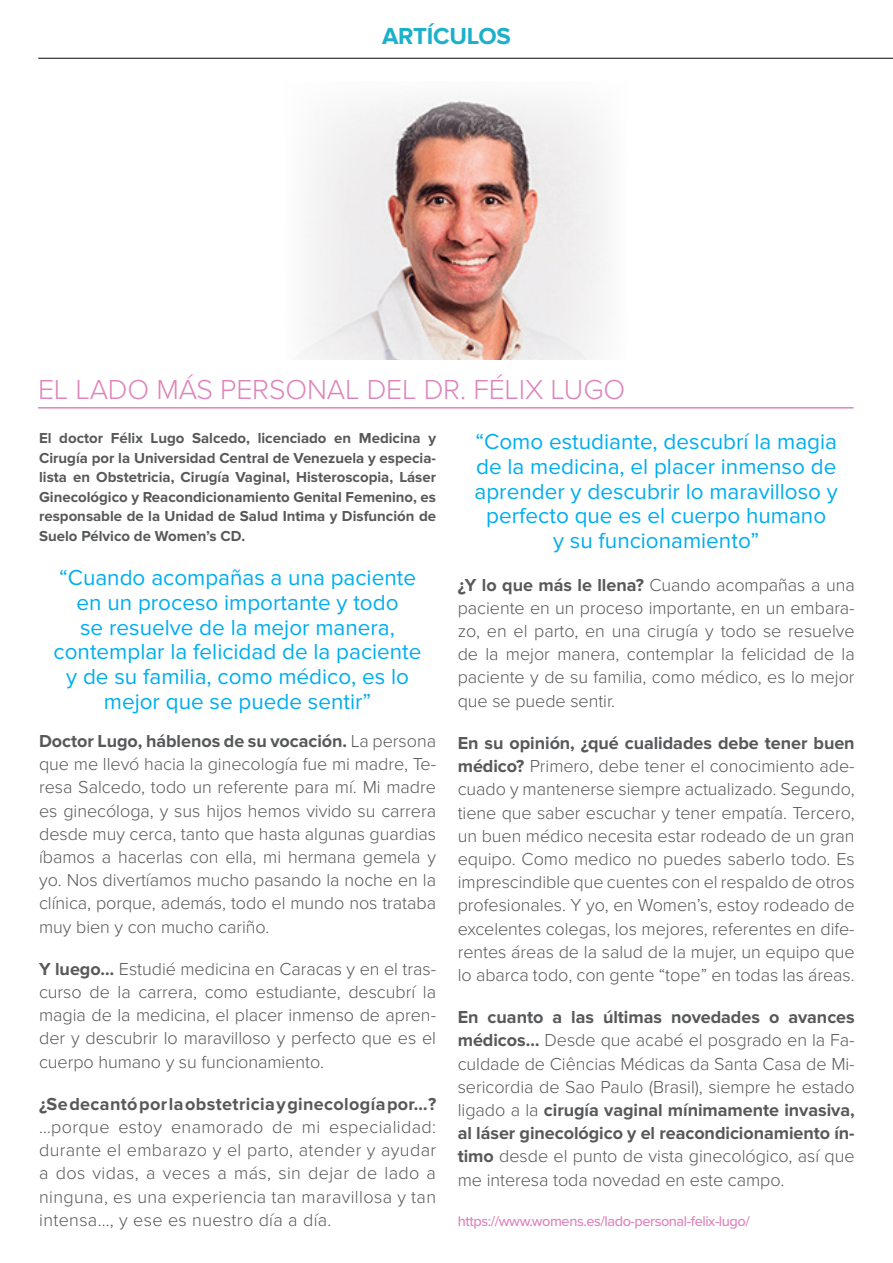
<style>
.page{position:relative;width:893px;height:1263px;background:#fff}
.page>*{position:absolute;margin:0;border:0;box-sizing:border-box;transform-origin:0 0}
.ENTRADAS{font:300 28.5px "Proxima Nova";letter-spacing:-.005em;color:#de85bb}
.HABLEMOS_DE_MENOPAUS{font:700 24px "Proxima Nova";letter-spacing:-.01em;color:#1cb0ca}
.AVISO_CENTADO{font:22.5px/24.9px "Proxima Nova";color:#00aeef;text-align:center}
.TEXTO_NORMAL{font:22.5px/24.9px "Proxima Nova";color:#00aeef;text-align:center}
.TEXTO_NORMAL-2{font:300 18px/23.2px "Proxima Nova";letter-spacing:-.005em;color:#57585a;text-align:justify}
.TEXTO_NORMAL-3{font:700 15px/19.6px "Proxima Nova";color:#57585a;text-align:justify}
.LINKs{font:500 14.55px "Proxima Nova";letter-spacing:-.03em;color:#de85bb}
.s1{font-weight:700}
</style>
<div class="page">
<hr style="left:38px;top:58px;width:855px;height:1px;background:#231f20">
<hr style="left:38px;top:407px;width:816px;height:1px;background:#de85bb">
<img style="left:301px;top:97px;width:306px;height:262px">
<p class="HABLEMOS_DE_MENOPAUS" style="left:382px;top:22px;width:130px">ARTÍCULOS</p>
<p class="ENTRADAS" style="left:38px;top:369px;width:589px">EL LADO MÁS PERSONAL DEL DR. FÉLIX LUGO</p>
<p class="TEXTO_NORMAL-3" style="left:39px;top:428px;width:398px">El doctor Félix Lugo Salcedo, licenciado en Medicina y Cirugía por la Universidad Central de Venezuela y especia&shy;lista en Obstetricia, Cirugía Vaginal, Histeroscopia, Láser Ginecológico y Reacondicionamiento Genital Femenino, es responsable de la Unidad de Salud Intima y Disfunción de Suelo Pélvico de Women’s CD.</p>
<p class="AVISO_CENTADO" style="left:54px;top:565px;width:369px">“Cuando acompañas a una paciente en un proceso importante y todo<br>se resuelve de la mejor manera, contemplar la felicidad de la paciente y de su familia, como médico, es lo mejor que se puede sentir”</p>
<p class="TEXTO_NORMAL-2" style="left:39px;top:728px;width:398px"><span class="s1">Doctor Lugo, háblenos de su vocación.</span> La persona que me llevó hacia la ginecología fue mi madre, Te&shy;resa Salcedo, todo un referente para mí. Mi madre es ginecóloga, y sus hijos hemos vivido su carrera desde muy cerca, tanto que hasta algunas guardias íbamos a hacerlas con ella, mi hermana gemela y yo. Nos divertíamos mucho pasando la noche en la clínica, porque, además, todo el mundo nos trataba muy bien y con mucho cariño.</p>
<p class="TEXTO_NORMAL-2" style="left:39px;top:956px;width:398px"><span class="s1">Y luego…</span> Estudié medicina en Caracas y en el tras&shy;curso de la carrera, como estudiante, descubrí la magia de la medicina, el placer inmenso de apren&shy;der y descubrir lo maravilloso y perfecto que es el cuerpo humano y su funcionamiento.</p>
<p class="TEXTO_NORMAL-2" style="left:39px;top:1091px;width:399px"><span class="s1">¿Se decantó por la obstetricia y ginecología por…? </span>…porque estoy enamorado de mi especialidad: durante el embarazo y el parto, atender y ayudar a dos vidas, a veces a más, sin dejar de lado a ninguna, es una experiencia tan maravillosa y tan intensa…, y ese es nuestro día a día.</p>
<p class="TEXTO_NORMAL" style="left:474px;top:429px;width:365px">“Como estudiante, descubrí la magia de la medicina, el placer inmenso de aprender y descubrir lo maravilloso y perfecto que es el cuerpo humano<br>y su funcionamiento”</p>
<p class="TEXTO_NORMAL-2" style="left:458px;top:572px;width:398px"><span class="s1">¿Y lo que más le llena?</span> Cuando acompañas a una paciente en un proceso importante, en un embara&shy;zo, en el parto, en una cirugía y todo se resuelve de la mejor manera, contemplar la felicidad de la paciente y de su familia, como médico, es lo mejor que se puede sentir.</p>
<p class="TEXTO_NORMAL-2" style="left:458px;top:730px;width:398px"><span class="s1">En su opinión, ¿qué cualidades debe tener buen médico?</span> Primero, debe tener el conocimiento ade&shy;cuado y mantenerse siempre actualizado. Segundo, tiene que saber escuchar y tener empatía. Tercero, un buen médico necesita estar rodeado de un gran equipo. Como medico no puedes saberlo todo. Es imprescindible que cuentes con el respaldo de otros profesionales. Y yo, en Women’s, estoy rodeado de excelentes colegas, los mejores, referentes en dife&shy;rentes áreas de la salud de la mujer, un equipo que lo abarca todo, con gente “tope” en todas las áreas.</p>
<p class="TEXTO_NORMAL-2" style="left:458px;top:1004px;width:398px"><span class="s1">En cuanto a las últimas novedades o avances médicos…</span> Desde que acabé el posgrado en la Fa&shy;culdade de Ciências Médicas da Santa Casa de Mi&shy;sericordia de Sao Paulo (Brasil), siempre he estado ligado a la <span class="s1">cirugía vaginal mínimamente invasiva, al láser ginecológico y el reacondicionamiento ín&shy;timo</span> desde el punto de vista ginecológico, así que me interesa toda novedad en este campo.</p>
<p class="LINKs" style="left:458px;top:1210px;width:294px">https://www.womens.es/lado-personal-felix-lugo/</p>
</div>
